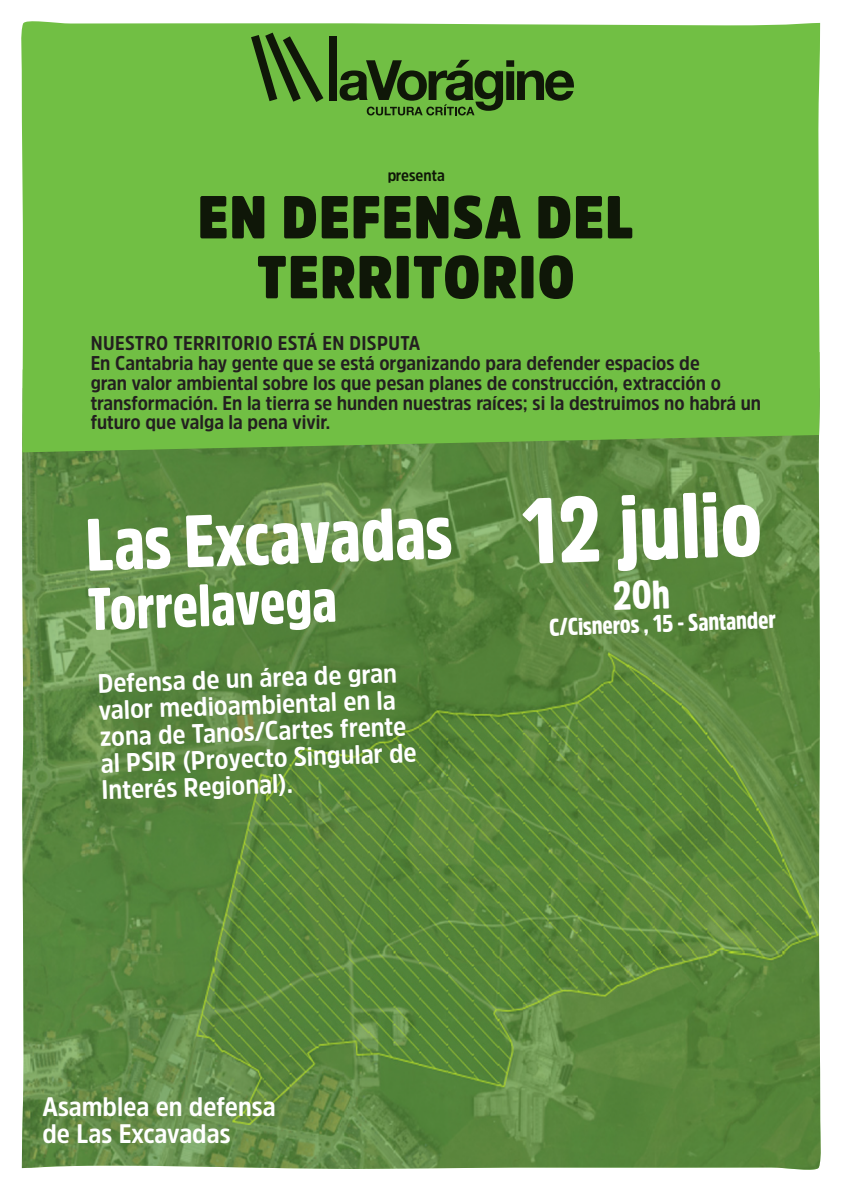
<style>
.page{position:relative;width:842px;height:1191px;background:#fff}
.page>*{position:absolute;margin:0;border:0;box-sizing:border-box;transform-origin:0 0}
.t1{font:900 92.4px "Amsi Pro Cond";color:#fff}
.t2{font:900 73.4px "Amsi Pro Cond";color:#fff}
.t3{font:900 59.9px/59.9px "Amsi Pro Narw";letter-spacing:.02em;color:#231f20;text-align:center}
.t4{font:900 59.4px "Amsi Pro Cond";color:#fff}
.t5{font:700 26.6px/26.6px "Amsi Pro Narw";color:#fff}
.t6{font:900 24px "Amsi Pro Cond";color:#fff}
.t7{font:700 19.8px/19.8px "Amsi Pro Narw";color:#231f20}
.t8{font:700 19.8px "Amsi Pro Narw";letter-spacing:.02em;color:#231f20}
.t9{font:700 16px "Amsi Pro Narw";color:#231f20}
</style>
<div class="page">
<div style="left:21px;top:21px;width:800px;height:331px;background:#71bf44"></div>
<img style="left:21px;top:452px;width:800px;height:718px">
<svg style="left:22px;top:352px;width:798px;height:100px;background:#70ba45"></svg>
<svg style="left:251px;top:33px;width:72px;height:69px;background:#4f862f"></svg>
<div style="left:329px;top:36px;width:8px;height:64px;background:#0f1708"></div>
<svg style="left:340px;top:60px;width:234px;height:55px;background:#4a7d2c"></svg>
<svg style="left:614px;top:580px;width:55px;height:30px;background:#5a883e"></svg>
<p class="t9" style="left:387px;top:165px;width:59px">presenta</p>
<h3 class="t3" style="left:198px;top:186px;width:438px">EN DEFENSA DEL<br>TERRITORIO</h3>
<p class="t8" style="left:91px;top:329px;width:331px">NUESTRO TERRITORIO ESTÁ EN DISPUTA</p>
<p class="t7" style="left:91px;top:352px;width:672px">En Cantabria hay gente que se está organizando para defender espacios de<br>gran valor ambiental sobre los que pesan planes de construcción, extracción o transformación. En la tierra se hunden nuestras raíces; si la destruimos no habrá un futuro que valga la pena vivir.</p>
<p class="t2" style="left:84px;top:495px;width:368px;rotate:-2deg">Las Excavadas</p>
<p class="t4" style="left:86px;top:568px;width:251px;rotate:-2deg">Torrelavega</p>
<p class="t5" style="left:97px;top:669px;width:318px;rotate:-2deg">Defensa de un área de gran valor medioambiental en la zona de Tanos/Cartes frente al PSIR (Proyecto Singular de<br>Interés Regional).</p>
<p class="t1" style="left:519px;top:468px;width:242px;rotate:-2deg">12 julio</p>
<p class="t6" style="left:549px;top:611px;width:228px;rotate:-2deg">C/Cisneros , 15 - Santander</p>
<p class="t5" style="left:43px;top:1092px;width:235px">Asamblea en defensa de Las Excavadas</p>
</div>
